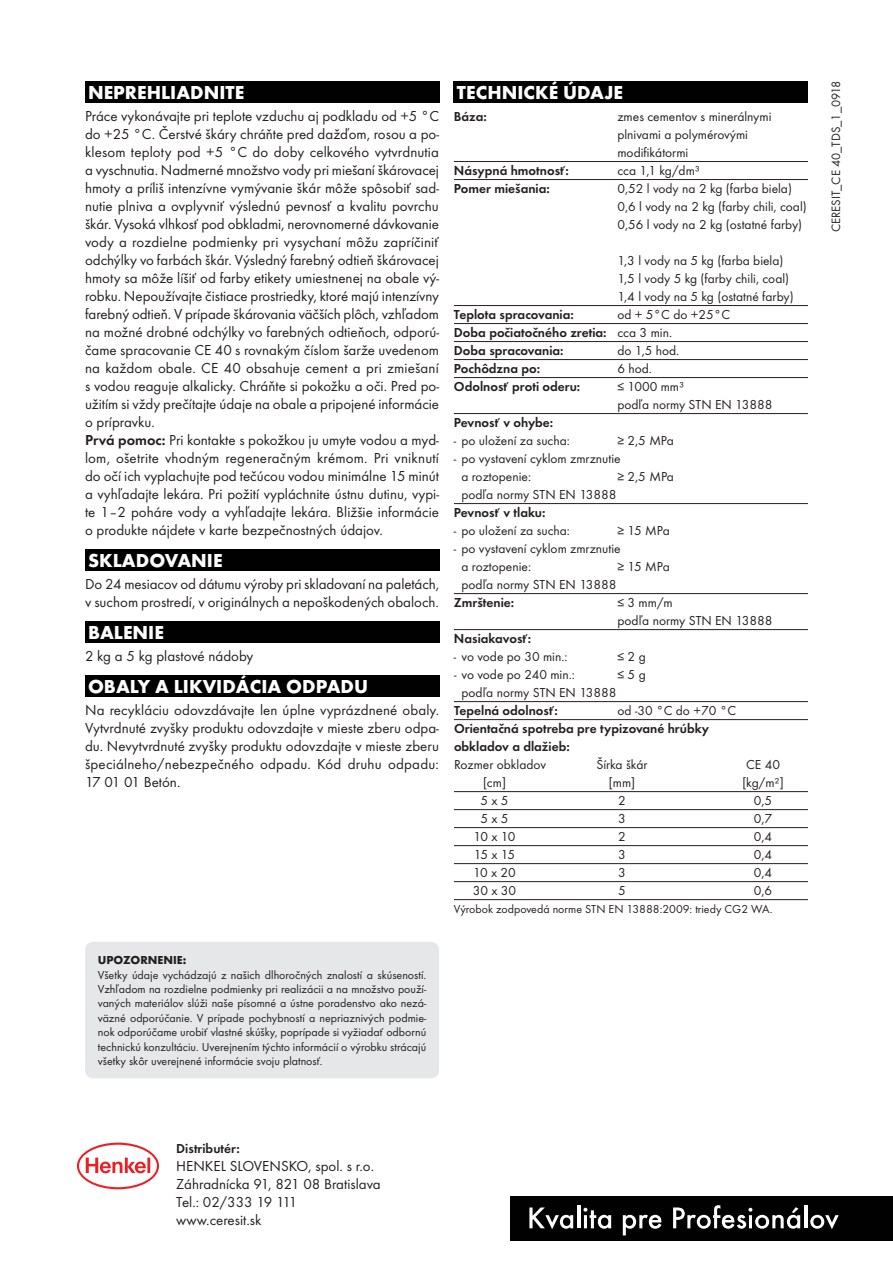
<style>
.page{position:relative;width:893px;height:1263px;background:#fff}
.page>*{position:absolute;margin:0;border:0;box-sizing:border-box;transform-origin:0 0}
.t1{font:700 19.5px "Futura TOT";color:#fff}
.t2{font:15px/18px "Futura TOT";color:#231f20}
.t3{font:13.5px/18px "Futura TOT";color:#231f20}
.t4{font:600 13.5px/18px "Futura TOT";color:#231f20}
.t5{font:12.6px "Futura TOT";color:#231f20}
.t6{font:12px/14.4px "Futura TOT";color:#231f20;text-align:justify}
.t7{font:700 12px "Futura TOT";color:#231f20}
.s1{font-weight:600}
.s2{font-weight:400}
</style>
<div class="page">
<div style="left:510px;top:1197px;width:383px;height:44px;background:#010101"></div>
<svg style="left:529px;top:1207px;width:44px;height:22px"></svg>
<hr style="left:577px;top:1205px;width:3px;height:23px;background:#fff">
<svg style="left:583px;top:1208px;width:28px;height:21px"></svg>
<svg style="left:623px;top:1215px;width:38px;height:20px"></svg>
<svg style="left:673px;top:1205px;width:127px;height:24px"></svg>
<hr style="left:804px;top:1205px;width:3px;height:23px;background:#fff">
<svg style="left:810px;top:1215px;width:29px;height:14px"></svg>
<div style="left:85px;top:82px;width:354px;height:21px;background:#010101"></div>
<div style="left:85px;top:550px;width:354px;height:21px;background:#010101"></div>
<div style="left:85px;top:622px;width:354px;height:21px;background:#010101"></div>
<div style="left:85px;top:676px;width:354px;height:21px;background:#010101"></div>
<hr style="left:454px;top:161px;width:354px;height:1px;background:#231f20">
<hr style="left:454px;top:179px;width:354px;height:1px;background:#231f20">
<hr style="left:454px;top:305px;width:354px;height:1px;background:#231f20">
<hr style="left:454px;top:323px;width:354px;height:1px;background:#231f20">
<hr style="left:454px;top:341px;width:354px;height:1px;background:#231f20">
<hr style="left:454px;top:359px;width:354px;height:1px;background:#231f20">
<hr style="left:454px;top:377px;width:354px;height:1px;background:#231f20">
<hr style="left:454px;top:413px;width:354px;height:1px;background:#231f20">
<hr style="left:454px;top:503px;width:354px;height:1px;background:#231f20">
<hr style="left:454px;top:593px;width:354px;height:1px;background:#231f20">
<hr style="left:454px;top:629px;width:354px;height:1px;background:#231f20">
<hr style="left:454px;top:701px;width:354px;height:1px;background:#231f20">
<hr style="left:454px;top:719px;width:354px;height:1px;background:#231f20">
<hr style="left:454px;top:791px;width:354px;height:1px;background:#231f20">
<hr style="left:454px;top:809px;width:354px;height:1px;background:#231f20">
<hr style="left:454px;top:827px;width:354px;height:1px;background:#231f20">
<hr style="left:454px;top:845px;width:354px;height:1px;background:#231f20">
<hr style="left:454px;top:863px;width:354px;height:1px;background:#231f20">
<hr style="left:454px;top:881px;width:354px;height:1px;background:#231f20">
<hr style="left:454px;top:899px;width:354px;height:1px;background:#231f20">
<div style="left:454px;top:82px;width:354px;height:21px;background:#010101"></div>
<svg style="left:77px;top:1142px;width:82px;height:47px"></svg>
<div style="left:85px;top:942px;width:354px;height:136px;background:#e6e7e9;border-radius:9px"></div>
<h1 class="t1" style="left:88px;top:80px;width:158px">NEPREHLIADNITE</h1>
<p class="t2" style="left:85px;top:107px;width:356px">Práce vykonávajte pri teplote vzduchu aj podkladu od +5 °C do +25 °C. Čerstvé škáry chráňte pred dažďom, rosou a po&shy;klesom teploty pod +5 °C do doby celkového vytvrdnutia a vyschnutia. Nadmerné množstvo vody pri miešaní škárovacej hmoty a príliš intenzívne vymývanie škár môže spôsobiť sad&shy;nutie plniva a ovplyvniť výslednú pevnosť a kvalitu povrchu škár. Vysoká vlhkosť pod obkladmi, nerovnomerné dávkovanie vody a rozdielne podmienky pri vysychaní môžu zapríčiniť odchýlky vo farbách škár. Výsledný farebný odtieň škárovacej hmoty sa môže líšiť od farby etikety umiestnenej na obale vý&shy;robku. Nepoužívajte čistiace prostriedky, ktoré majú intenzívny farebný odtieň. V prípade škárovania väčších plôch, vzhľadom na možné drobné odchýlky vo farebných odtieňoch, odporú&shy;čame spracovanie CE 40 s rovnakým číslom šarže uvedenom na každom obale. CE 40 obsahuje cement a pri zmiešaní s vodou reaguje alkalicky. Chráňte si pokožku a oči. Pred po&shy;užitím si vždy prečítajte údaje na obale a pripojené informácie o prípravku.<br><span class="s1">Prvá pomoc:</span> Pri kontakte s pokožkou ju umyte vodou a myd&shy;lom, ošetrite vhodným regeneračným krémom. Pri vniknutí do očí ich vyplachujte pod tečúcou vodou minimálne 15 minút a vyhľadajte lekára. Pri požití vypláchnite ústnu dutinu, vypi&shy;te 1–2 poháre vody a vyhľadajte lekára. Bližšie informácie o produkte nájdete v karte bezpečnostných údajov.</p>
<h1 class="t1" style="left:88px;top:548px;width:136px">SKLADOVANIE</h1>
<p class="t2" style="left:85px;top:575px;width:356px">Do 24 mesiacov od dátumu výroby pri skladovaní na paletách, v suchom prostredí, v originálnych a nepoškodených obaloch.</p>
<h1 class="t1" style="left:88px;top:620px;width:77px">BALENIE</h1>
<p class="t2" style="left:85px;top:647px;width:170px">2 kg a 5 kg plastové nádoby</p>
<h1 class="t1" style="left:88px;top:674px;width:282px">OBALY A LIKVIDÁCIA ODPADU</h1>
<p class="t2" style="left:85px;top:701px;width:356px;text-align:justify">Na recykláciu odovzdávajte len úplne vyprázdnené obaly.<br>Vytvrdnuté zvyšky produktu odovzdajte v mieste zberu odpa&shy;du. Nevytvrdnuté zvyšky produktu odovzdajte v mieste zberu špeciálneho/nebezpečného odpadu. Kód druhu odpadu:<br>17 01 01 Betón.</p>
<h1 class="t1" style="left:457px;top:80px;width:168px">TECHNICKÉ ÚDAJE</h1>
<p class="t4" style="left:454px;top:107px;width:34px">Báza:</p>
<p class="t3" style="left:617px;top:107px;width:156px">zmes cementov s minerálnymi plnivami a polymérovými modifikátormi</p>
<p class="t4" style="left:454px;top:161px;width:116px">Násypná hmotnosť:</p>
<p class="t3" style="left:617px;top:161px;width:84px">cca 1,1 kg/dm³</p>
<p class="t4" style="left:454px;top:179px;width:97px">Pomer miešania:</p>
<p class="t3" style="left:617px;top:179px;width:191px">0,52 l vody na 2 kg (farba biela)<br>0,6 l vody na 2 kg (farby chili, coal)<br>0,56 l vody na 2 kg (ostatné farby)</p>
<p class="t3" style="left:617px;top:251px;width:178px">1,3 l vody na 5 kg (farba biela)<br>1,5 l vody 5 kg (farby chili, coal)<br>1,4 l vody na 5 kg (ostatné farby)</p>
<p class="t4" style="left:454px;top:305px;width:121px">Teplota spracovania:</p>
<p class="t4" style="left:454px;top:305px;width:278px;text-indent:163px"><span class="s2">od + 5°C do +25°C<br></span>Doba počiatočného zretia: <span class="s2">cca 3 min.<br></span>Doba spracovania:</p>
<p class="t3" style="left:617px;top:341px;width:63px">do 1,5 hod.</p>
<p class="t4" style="left:454px;top:359px;width:88px">Pochôdzna po:</p>
<p class="t3" style="left:617px;top:359px;width:36px">6 hod.</p>
<p class="t4" style="left:454px;top:377px;width:128px">Odolnosť proti oderu:</p>
<p class="t3" style="left:617px;top:377px;width:157px">≤ 1000 mm³<br>podľa normy STN EN 13888</p>
<p class="t4" style="left:454px;top:413px;width:101px">Pevnosť v ohybe:</p>
<p class="t3" style="left:454px;top:431px;width:118px">- po uložení za sucha:</p>
<p class="t3" style="left:617px;top:431px;width:58px">≥ 2,5 MPa</p>
<p class="t3" style="left:461px;top:449px;width:161px;text-indent:-8px">- po vystavení cyklom zmrznutie a roztopenie:</p>
<p class="t3" style="left:617px;top:467px;width:58px">≥ 2,5 MPa</p>
<p class="t3" style="left:461px;top:485px;width:157px">podľa normy STN EN 13888</p>
<p class="t4" style="left:454px;top:503px;width:93px">Pevnosť v tlaku:</p>
<p class="t3" style="left:454px;top:521px;width:118px">- po uložení za sucha:</p>
<p class="t3" style="left:617px;top:521px;width:54px">≥ 15 MPa</p>
<p class="t3" style="left:461px;top:539px;width:161px;text-indent:-8px">- po vystavení cyklom zmrznutie a roztopenie:</p>
<p class="t3" style="left:617px;top:557px;width:54px">≥ 15 MPa</p>
<p class="t3" style="left:461px;top:575px;width:157px">podľa normy STN EN 13888</p>
<p class="t4" style="left:454px;top:593px;width:62px">Zmrštenie:</p>
<p class="t3" style="left:617px;top:593px;width:157px">≤ 3 mm/m<br>podľa normy STN EN 13888</p>
<p class="t4" style="left:454px;top:629px;width:79px">Nasiakavosť:</p>
<p class="t3" style="left:454px;top:647px;width:115px">- vo vode po 30 min.:</p>
<p class="t3" style="left:617px;top:647px;width:30px">≤ 2 g</p>
<p class="t3" style="left:454px;top:665px;width:122px">- vo vode po 240 min.:</p>
<p class="t3" style="left:617px;top:665px;width:30px">≤ 5 g</p>
<p class="t3" style="left:461px;top:683px;width:157px">podľa normy STN EN 13888</p>
<p class="t4" style="left:454px;top:701px;width:105px">Tepelná odolnosť:</p>
<p class="t3" style="left:617px;top:701px;width:120px">od -30 °C do +70 °C</p>
<p class="t4" style="left:454px;top:719px;width:256px">Orientačná spotreba pre typizované hrúbky obkladov a dlažieb:</p>
<p class="t3" style="left:454px;top:755px;width:94px">Rozmer obkladov</p>
<p class="t3" style="left:596px;top:755px;width:53px">Šírka škár</p>
<p class="t3" style="left:746px;top:755px;width:35px">CE 40</p>
<p class="t3" style="left:483px;top:773px;width:24px">[cm]</p>
<p class="t3" style="left:609px;top:773px;width:28px">[mm]</p>
<p class="t3" style="left:742px;top:773px;width:43px">[kg/m²]</p>
<p class="t3" style="left:480px;top:791px;width:30px">5 x 5</p>
<p class="t3" style="left:618px;top:791px;width:9px">2</p>
<p class="t3" style="left:754px;top:791px;width:20px">0,5</p>
<p class="t3" style="left:480px;top:809px;width:30px">5 x 5</p>
<p class="t3" style="left:618px;top:809px;width:9px">3</p>
<p class="t3" style="left:754px;top:809px;width:20px">0,7</p>
<p class="t3" style="left:473px;top:827px;width:43px">10 x 10</p>
<p class="t3" style="left:618px;top:827px;width:9px">2</p>
<p class="t3" style="left:754px;top:827px;width:20px">0,4</p>
<p class="t3" style="left:474px;top:845px;width:43px">15 x 15</p>
<p class="t3" style="left:618px;top:845px;width:9px">3</p>
<p class="t3" style="left:754px;top:845px;width:20px">0,4</p>
<p class="t3" style="left:473px;top:863px;width:44px">10 x 20</p>
<p class="t3" style="left:618px;top:863px;width:9px">3</p>
<p class="t3" style="left:754px;top:863px;width:20px">0,4</p>
<p class="t3" style="left:473px;top:881px;width:45px">30 x 30</p>
<p class="t3" style="left:618px;top:881px;width:9px">5</p>
<p class="t3" style="left:754px;top:881px;width:20px">0,6</p>
<p class="t6" style="left:454px;top:902px;width:320px">Výrobok zodpovedá norme STN EN 13888:2009: triedy CG2 WA.</p>
<p class="t7" style="left:98px;top:953px;width:90px">UPOZORNENIE:</p>
<p class="t6" style="left:98px;top:967px;width:330px">Všetky údaje vychádzajú z našich dlhoročných znalostí a skúseností.<br>Vzhľadom na rozdielne podmienky pri realizácii a na množstvo použí&shy;vaných materiálov slúži naše písomné a ústne poradenstvo ako nezá&shy;väzné odporúčanie. V prípade pochybností a nepriaznivých podmie&shy;nok odporúčame urobiť vlastné skúšky, poprípade si vyžiadať odbornú technickú konzultáciu. Uverejnením týchto informácií o výrobku strácajú všetky skôr uverejnené informácie svoju platnosť.</p>
<p class="t5" style="left:828px;top:232px;width:153px;rotate:-90deg">CERESIT_CE 40_TDS_1_0918</p>
<p class="t4" style="left:176px;top:1139px;width:65px">Distributér:</p>
<p class="t2" style="left:176px;top:1156px;width:206px">HENKEL SLOVENSKO, spol. s r.o.<br>Záhradnícka 91, 821 08 Bratislava<br>Tel.: 02/333 19 111 www.ceresit.sk</p>
</div>
